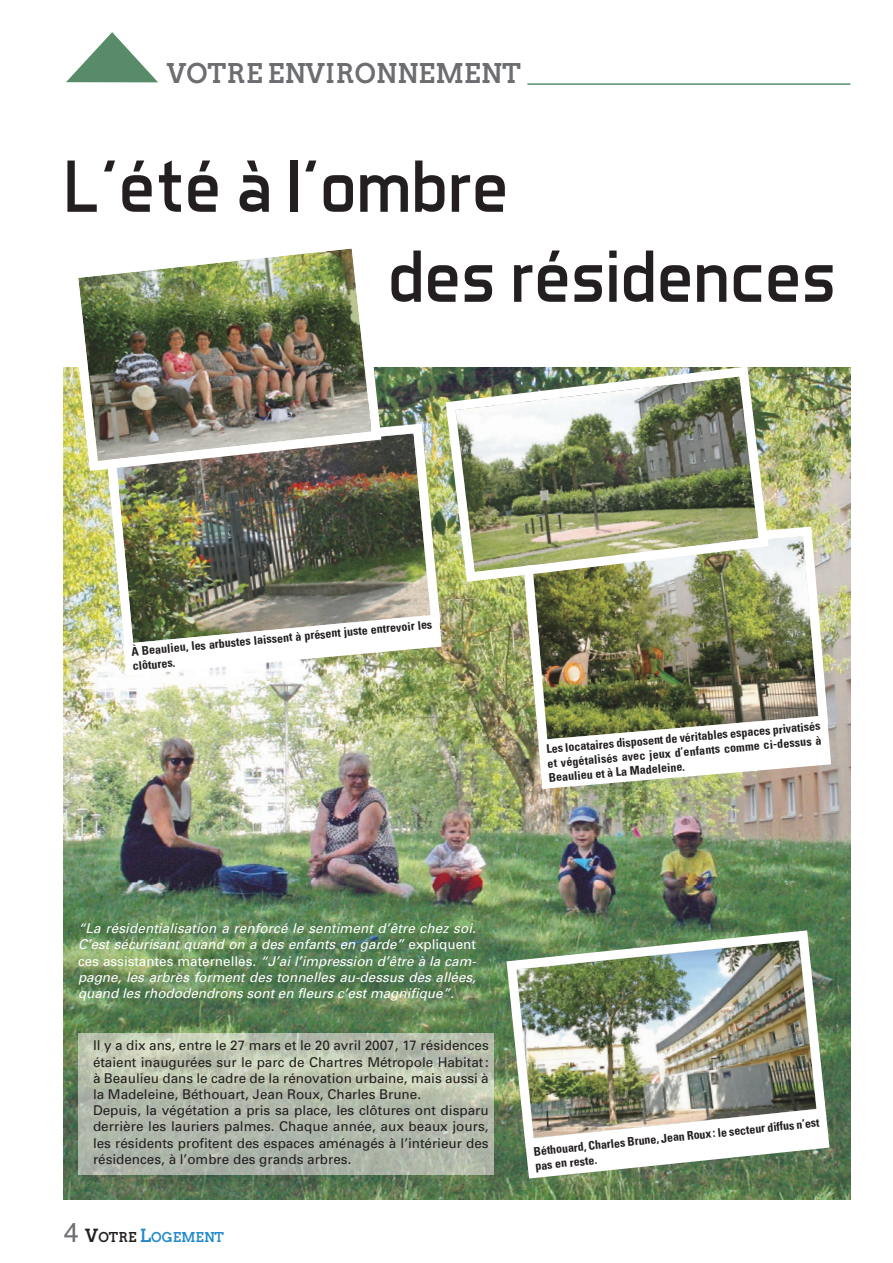
<style>
.page{position:relative;width:893px;height:1263px;background:#fff}
.page>*{position:absolute;margin:0;border:0;box-sizing:border-box;transform-origin:0 0}
.t1{font:75px/90px "Aero Matics";color:#231f20}
.t2{font:700 27px "Twentytwelve Slab";color:#6c6d70}
.t3{font:13.5px/16.2px "Univers";color:#231f20}
.t4{font:italic 13.5px/16.2px "Univers";color:#fff}
.t5{font:700 13.5px "Twentytwelve Slab";color:#238acb}
.t6{font:700 condensed 12px/14.2px "Univers";color:#231f20}
.s1{font-style:normal}
.s2{font-family:"Helvetica";font-weight:400;font-size:27px;color:#6c6d70}
.s3{font-size:18px;color:#231f20}
.s4{color:#231f20}
.s5{font-size:18px}
</style>
<div class="page">
<img style="left:64px;top:368px;width:786px;height:831px">
<img style="left:78px;top:1033px;width:415px;height:141px">
<hr style="left:527px;top:83px;width:323px;height:2px;background:#578b6a">
<svg style="left:66px;top:32px;width:92px;height:50px"></svg>
<img style="left:502px;top:925px;width:329px;height:228px">
<img style="left:101px;top:419px;width:344px;height:239px">
<img style="left:517px;top:522px;width:316px;height:232px">
<img style="left:538px;top:719px;width:293px;height:70px">
<img style="left:123px;top:617px;width:319px;height:58px">
<svg style="left:526px;top:1115px;width:303px;height:63px"></svg>
<img style="left:441px;top:367px;width:333px;height:220px">
<img style="left:63px;top:248px;width:323px;height:228px">
<h2 class="t2" style="left:167px;top:58px;width:356px">VOTRE ENVIRONNEMENT</h2>
<h1 class="t1" style="left:388px;top:148px;width:450px;text-indent:-324px">L’été à l’ombre<br>des résidences</h1>
<p class="t6" style="left:131px;top:645px;width:304px;line-height:15px;rotate:-5deg">À Beaulieu, les arbustes laissent à présent juste entrevoir les clôtures.</p>
<p class="t6" style="left:546px;top:743px;width:276px;text-align:justify;rotate:-5deg">Les locataires disposent de véritables espaces privatisés et végétalisés avec jeux d’enfants comme ci-dessus à Beaulieu et à La Madeleine.</p>
<p class="t4" style="left:78px;top:921px;width:402px">“La résidentialisation a renforcé le sentiment d’être chez soi.<br>C’est sécurisant quand on a des enfants en garde” <span class="s1">e x p l i q u e n t ces a ss i sta ntes m ate r n e l l es .</span> “J’ai l’impression d’être à la cam&shy;pagne, les arbres forment des tonnelles au-dessus des allées, quand les rhododendrons sont en fleurs c’est magnifique”.</p>
<p class="t3" style="left:93px;top:1039px;width:397px">Il y a dix ans, entre le 27 mars et le 20 avril 2007, 17 résidences étaient inaugurées sur le parc de Chartres Métropole Habitat: à Beaulieu dans le cadre de la rénovation urbaine, mais aussi à la Madeleine, Béthouart, Jean Roux, Charles Brune.<br>Depuis, la végétation a pris sa place, les clôtures ont disparu derrière les lauriers palmes. Chaque année, aux beaux jours, les résidents profitent des espaces aménagés à l’intérieur des résidences, à l’ombre des grands arbres.</p>
<p class="t5" style="left:64px;top:1229px;width:162px"><span class="s2">4</span> <span class="s3">V</span><span class="s4">OTRE</span> <span class="s5">L</span>OGEMENT</p>
<p class="t6" style="left:533px;top:1146px;width:289px;rotate:-6deg">Béthouard, Charles Brune, Jean Roux : le secteur diffus n’est pas en reste.</p>
</div>
